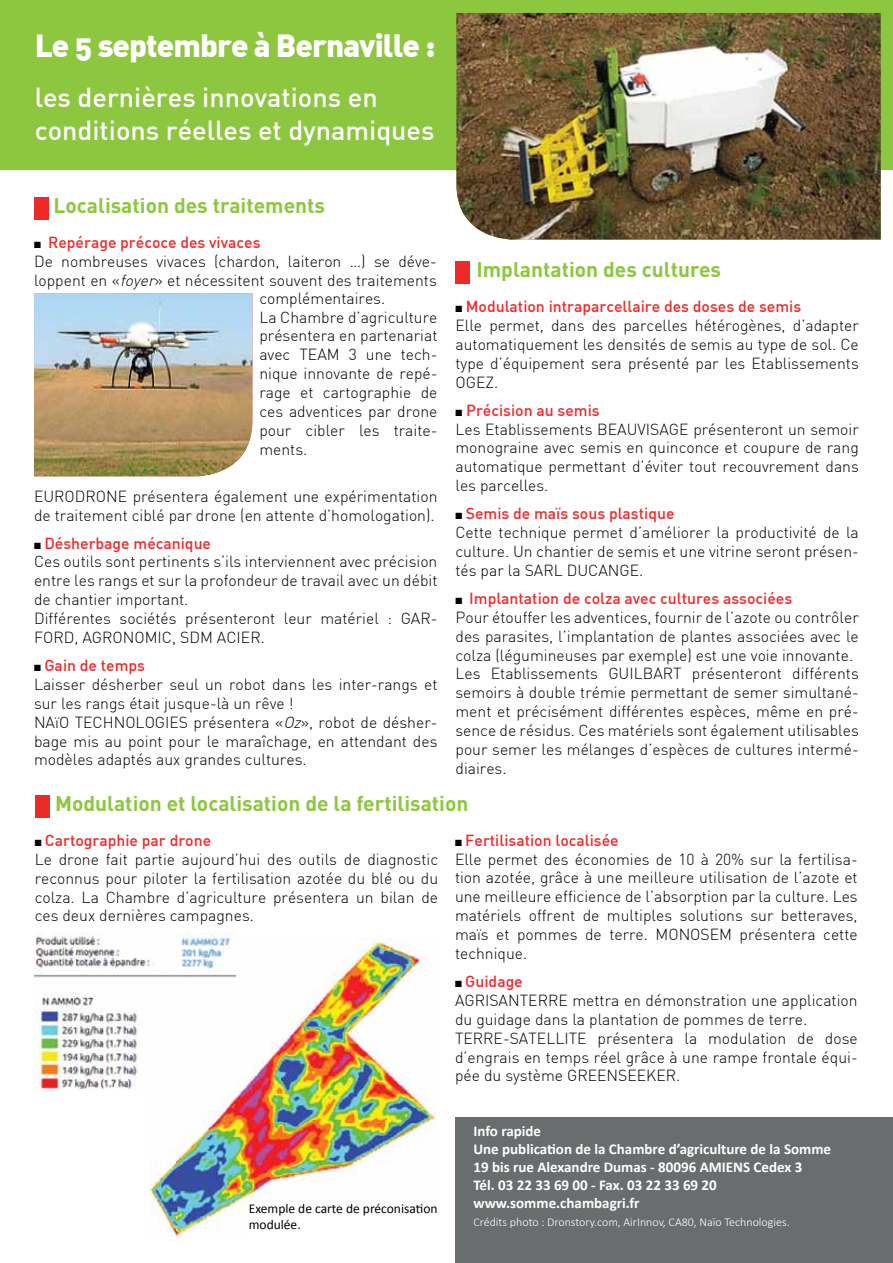
<style>
.page{position:relative;width:893px;height:1263px;background:#fff}
.page>*{position:absolute;margin:0;border:0;box-sizing:border-box;transform-origin:0 0}
.t1{font:900 31.5px "DIN Alternate";letter-spacing:-.03em;color:#fff}
.t2{font:500 27px/32.4px "DIN";color:#fff}
.t3{font:700 21px "DIN Pro";color:#8dc63f}
.t4{font:300 15.75px/18.9px "DIN";color:#000}
.t5{font:700 15px/18px "Calibri";color:#fff}
.t6{font:13.5px/16.2px "Calibri";color:#000}
.t7{font:300 12px "Calibri";color:#fff}
.s1{font-weight:500;color:#ee2a29}
.s2{font-style:italic}
</style>
<div class="page">
<img style="left:150px;top:938px;width:287px;height:300px">
<img style="left:34px;top:932px;width:202px;height:158px">
<div style="left:455px;top:1118px;width:438px;height:145px;background:#696d6e"></div>
<div style="left:0;top:0;width:893px;height:170px;background:#8dc63f"></div>
<img style="left:34px;top:293px;width:218px;height:183px">
<div style="left:34px;top:197px;width:15px;height:22px;background:#ee2a29"></div>
<img style="left:456px;top:13px;width:425px;height:227px">
<div style="left:455px;top:261px;width:15px;height:23px;background:#ee2a29"></div>
<div style="left:35px;top:795px;width:15px;height:22px;background:#ee2a29"></div>
<div style="left:249px;top:1202px;width:196px;height:40px;background:#fff"></div>
<h1 class="t1" style="left:35px;top:24px;width:402px">Le 5 septembre à Bernaville :</h1>
<h2 class="t2" style="left:35px;top:80px;width:401px">les dernières innovations en conditions réelles et dynamiques</h2>
<h3 class="t3" style="left:54px;top:191px;width:273px">Localisation des traitements</h3>
<p class="t4" style="left:34px;top:233px;width:404px">■ <span class="s1">Repérage précoce des vivaces<br></span>De nombreuses vivaces (chardon, laiteron …) se déve&shy;loppent en «<span class="s2">foyer</span>» et nécessitent souvent des traitements</p>
<p class="t4" style="left:259px;top:288px;width:180px">complémentaires.<br>La Chambre d’agriculture présentera en partenariat avec TEAM 3 une tech&shy;nique innovante de repé&shy;rage et cartographie de ces adventices par drone pour cibler les traite&shy;ments.</p>
<p class="t4" style="left:34px;top:486px;width:405px">EURODRONE présentera également une expérimentation de traitement ciblé par drone (en attente d’homologation).</p>
<p class="t4" style="left:34px;top:533px;width:405px">■ <span class="s1">Désherbage mécanique<br></span>Ces outils sont pertinents s’ils interviennent avec précision entre les rangs et sur la profondeur de travail avec un débit de chantier important.<br>Différentes sociétés présenteront leur matériel : GAR-FORD, AGRONOMIC, SDM ACIER.</p>
<p class="t4" style="left:34px;top:656px;width:405px">■ <span class="s1">Gain de temps<br></span>Laisser désherber seul un robot dans les inter-rangs et sur les rangs était jusque-là un rêve !<br>NAïO TECHNOLOGIES présentera «<span class="s2">Oz</span>», robot de désher&shy;bage mis au point pour le maraîchage, en attendant des modèles adaptés aux grandes cultures.</p>
<h3 class="t3" style="left:476px;top:255px;width:246px">Implantation des cultures</h3>
<p class="t4" style="left:455px;top:297px;width:405px">■ <span class="s1">Modulation intraparcellaire des doses de semis<br></span>Elle permet, dans des parcelles hétérogènes, d’adapter automatiquement les densités de semis au type de sol. Ce type d’équipement sera présenté par les Etablissements OGEZ.</p>
<p class="t4" style="left:455px;top:400px;width:405px">■ <span class="s1">Précision au semis<br></span>Les Etablissements BEAUVISAGE présenteront un semoir monograine avec semis en quinconce et coupure de rang automatique permettant d’éviter tout recouvrement dans les parcelles.</p>
<p class="t4" style="left:455px;top:504px;width:405px">■ <span class="s1">Semis de maïs sous plastique<br></span>Cette technique permet d’améliorer la productivité de la culture. Un chantier de semis et une vitrine seront présen&shy;tés par la SARL DUCANGE.</p>
<p class="t4" style="left:455px;top:588px;width:405px">■ <span class="s1">Implantation de colza avec cultures associées<br></span>Pour étouffer les adventices, fournir de l’azote ou contrôler des parasites, l’implantation de plantes associées avec le colza (légumineuses par exemple) est une voie innovante.<br>Les Etablissements GUILBART présenteront différents semoirs à double trémie permettant de semer simultané&shy;ment et précisément différentes espèces, même en pré&shy;sence de résidus. Ces matériels sont également utilisables pour semer les mélanges d’espèces de cultures intermé&shy;diaires.</p>
<h3 class="t3" style="left:55px;top:789px;width:415px">Modulation et localisation de la fertilisation</h3>
<p class="t4" style="left:35px;top:830px;width:405px">■ <span class="s1">Cartographie par drone<br></span>Le drone fait partie aujourd’hui des outils de diagnostic reconnus pour piloter la fertilisation azotée du blé ou du colza. La Chambre d’agriculture présentera un bilan de ces deux dernières campagnes.</p>
<p class="t6" style="left:249px;top:1200px;width:190px">Exemple de carte de préconisation modulée.</p>
<p class="t4" style="left:455px;top:830px;width:404px">■ <span class="s1">Fertilisation localisée<br></span>Elle permet des économies de 10 à 20% sur la fertilisa&shy;tion azotée, grâce à une meilleure utilisation de l’azote et une meilleure efficience de l’absorption par la culture. Les matériels offrent de multiples solutions sur betteraves, maïs et pommes de terre. MONOSEM présentera cette technique.</p>
<p class="t4" style="left:455px;top:972px;width:404px">■ <span class="s1">Guidage<br></span>AGRISANTERRE mettra en démonstration une application du guidage dans la plantation de pommes de terre.<br>TERRE-SATELLITE présentera la modulation de dose d’engrais en temps réel grâce à une rampe frontale équi&shy;pée du système GREENSEEKER.</p>
<p class="t5" style="left:473px;top:1122px;width:359px">Info rapide<br>Une publication de la Chambre d’agriculture de la Somme 19 bis rue Alexandre Dumas - 80096 AMIENS Cedex 3<br>Tél. 03 22 33 69 00 - Fax. 03 22 33 69 20 www.somme.chambagri.fr</p>
<p class="t7" style="left:473px;top:1215px;width:318px">Crédits photo : Dronstory.com, AirInnov, CA80, Naïo Technologies.</p>
</div>
